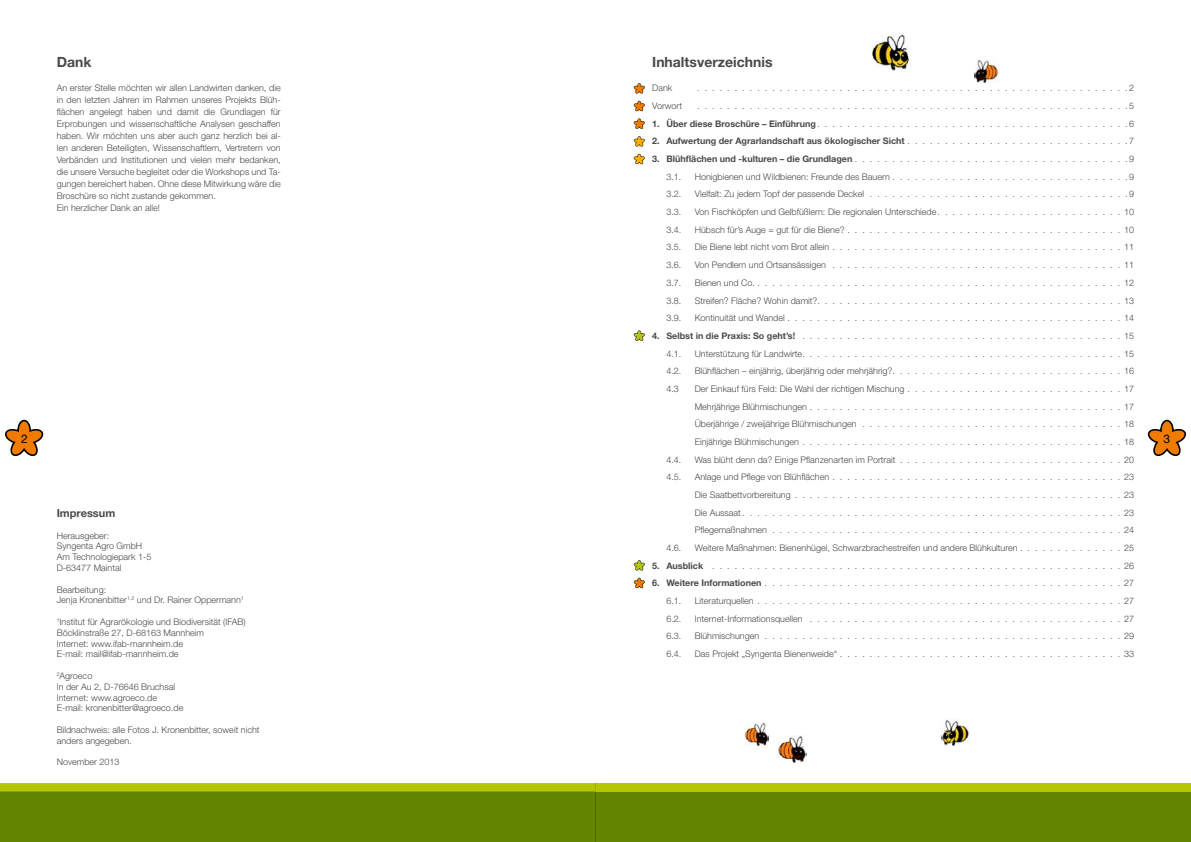
<style>
.page{position:relative;width:1191px;height:842px;background:#fff}
.page>*{position:absolute;margin:0;border:0;box-sizing:border-box;transform-origin:0 0}
.t1{font:700 14px "Helvetica Neue LT Std";color:#494948}
.t2{font:12px "Helvetica Neue LT Std";color:#000}
.t3{font:700 11px "Helvetica Neue LT Std";color:#494948}
.t4{font:300 9px/10.8px "Helvetica Neue LT Std";color:#494948}
.t5{font:700 9px "Helvetica Neue LT Std";color:#494948}
.s1{font-weight:700}
.s2{font-weight:300}
</style>
<div class="page">
<svg style="left:1147px;top:420px;width:39px;height:36px"></svg>
<svg style="left:5px;top:420px;width:38px;height:36px"></svg>
<img style="left:870px;top:33px;width:40px;height:38px">
<img style="left:941px;top:719px;width:28px;height:27px">
<img style="left:974px;top:59px;width:25px;height:23px">
<img style="left:744px;top:723px;width:24px;height:23px">
<img style="left:777px;top:735px;width:29px;height:28px">
<svg style="left:634px;top:83px;width:11px;height:11px"></svg>
<svg style="left:634px;top:101px;width:11px;height:10px"></svg>
<svg style="left:634px;top:118px;width:11px;height:11px"></svg>
<svg style="left:634px;top:136px;width:11px;height:11px"></svg>
<svg style="left:634px;top:154px;width:11px;height:10px"></svg>
<svg style="left:634px;top:330px;width:11px;height:11px"></svg>
<svg style="left:634px;top:560px;width:11px;height:11px"></svg>
<svg style="left:634px;top:578px;width:11px;height:10px"></svg>
<div style="left:595px;top:791px;width:596px;height:51px;background:#648500"></div>
<div style="left:595px;top:783px;width:596px;height:8px;background:#b4c600"></div>
<div style="left:0;top:791px;width:595px;height:51px;background:#648500"></div>
<svg style="left:0;top:783px;width:595px;height:8px;background:#b4c601"></svg>
<h1 class="t1" style="left:57px;top:53px;width:36px">Dank</h1>
<h1 class="t1" style="left:652px;top:53px;width:122px">Inhaltsverzeichnis</h1>
<p class="t4" style="left:57px;top:82px;width:225px;line-height:12px">An erster Stelle möchten wir allen Landwirten danken, die in den letzten Jahren im Rahmen unseres Projekts Blüh&shy;flächen angelegt haben und damit die Grundlagen für Erprobungen und wissenschaftliche Analysen geschaffen haben. Wir möchten uns aber auch ganz herzlich bei al&shy;len anderen Beteiligten, Wissenschaftlern, Vertretern von Verbänden und Institutionen und vielen mehr bedanken, die unsere Versuche begleitet oder die Workshops und Ta&shy;gungen bereichert haben. Ohne diese Mitwirkung wäre die Broschüre so nicht zustande gekommen.<br>Ein herzlicher Dank an alle!</p>
<p class="t4" style="left:652px;top:83px;width:22px">Dank</p>
<p class="t4" style="left:697px;top:83px;width:438px">. . . . . . . . . . . . . . . . . . . . . . . . . . . . . . . . . . . . . . . . . . . . . . . . . . . . . . . . . .2</p>
<p class="t4" style="left:652px;top:100px;width:31px">Vorwort</p>
<p class="t4" style="left:697px;top:100px;width:438px">. . . . . . . . . . . . . . . . . . . . . . . . . . . . . . . . . . . . . . . . . . . . . . . . . . . . . . . . . .5</p>
<p class="t4" style="left:652px;top:118px;width:483px"><span class="s1">1. Über diese Broschüre – Einführung</span> . . . . . . . . . . . . . . . . . . . . . . . . . . . . . . . . . . . . . . . . . . 6</p>
<p class="t5" style="left:652px;top:136px;width:483px">2. Aufwertung der Agrarlandschaft aus ökologischer Sicht <span class="s2">. . . . . . . . . . . . . . . . . . . . . . . . . . . . . . 7</span></p>
<p class="t4" style="left:666px;top:150px;width:469px;line-height:17.7px;text-indent:-14px"><span class="s1">3. Blühflächen und -kulturen – die Grundlagen</span> . . . . . . . . . . . . . . . . . . . . . . . . . . . . . . . . . . . . . 9<br>3.1.</p>
<p class="t4" style="left:694px;top:171px;width:441px">Honigbienen und Wildbienen: Freunde des Bauern . . . . . . . . . . . . . . . . . . . . . . . . . . . . . . . . 9</p>
<p class="t4" style="left:666px;top:189px;width:17px">3.2.</p>
<p class="t4" style="left:694px;top:189px;width:441px">Vielfalt: Zu jedem Topf der passende Deckel ...................................9</p>
<p class="t4" style="left:666px;top:206px;width:17px">3.3.</p>
<p class="t4" style="left:694px;top:206px;width:441px">Von Fischköpfen und Gelbfüßlern: Die regionalen Unterschiede . . . . . . . . . . . . . . . . . . . . . . . . . 10</p>
<p class="t4" style="left:666px;top:224px;width:17px">3.4.</p>
<p class="t4" style="left:694px;top:224px;width:441px">Hübsch für’s Auge = gut für die Biene? . . . . . . . . . . . . . . . . . . . . . . . . . . . . . . . . . . . . . 10</p>
<p class="t4" style="left:666px;top:242px;width:17px">3.5.</p>
<p class="t4" style="left:694px;top:242px;width:441px">Die Biene lebt nicht vom Brot allein . . . . . . . . . . . . . . . . . . . . . . . . . . . . . . . . . . . . . . . 11</p>
<p class="t4" style="left:666px;top:259px;width:17px">3.6.</p>
<p class="t4" style="left:694px;top:259px;width:441px">Von Pendlern und Ortsansässigen .......................................11</p>
<p class="t4" style="left:666px;top:277px;width:17px">3.7.</p>
<p class="t4" style="left:694px;top:277px;width:441px">Bienen und Co. . . . . . . . . . . . . . . . . . . . . . . . . . . . . . . . . . . . . . . . . . . . . . . . . . 12</p>
<p class="t4" style="left:666px;top:295px;width:17px">3.8.</p>
<p class="t4" style="left:694px;top:295px;width:441px">Streifen? Fläche? Wohin damit? . . . . . . . . . . . . . . . . . . . . . . . . . . . . . . . . . . . . . . . . . 13</p>
<p class="t4" style="left:666px;top:312px;width:17px">3.9.</p>
<p class="t4" style="left:694px;top:312px;width:441px">Kontinuität und Wandel . . . . . . . . . . . . . . . . . . . . . . . . . . . . . . . . . . . . . . . . . . . . . 14</p>
<p class="t4" style="left:666px;top:327px;width:469px;line-height:17.7px;text-indent:-14px"><span class="s1">4. Selbst in die Praxis: So geht’s!</span> ...........................................15<br>4.1.</p>
<p class="t4" style="left:694px;top:348px;width:441px">Unterstützung für Landwirte . . . . . . . . . . . . . . . . . . . . . . . . . . . . . . . . . . . . . . . . . . . 15</p>
<p class="t4" style="left:666px;top:365px;width:17px">4.2.</p>
<p class="t4" style="left:694px;top:365px;width:441px">Blühflächen – einjährig, überjährig oder mehrjährig? . . . . . . . . . . . . . . . . . . . . . . . . . . . . . . . 16</p>
<p class="t4" style="left:666px;top:383px;width:14px">4.3</p>
<p class="t4" style="left:694px;top:380px;width:441px;line-height:17.7px;text-align:justify">Der Einkauf fürs Feld: Die Wahl der richtigen Mischung . . . . . . . . . . . . . . . . . . . . . . . . . . . . . 17<br>Mehrjährige Blühmischungen . . . . . . . . . . . . . . . . . . . . . . . . . . . . . . . . . . . . . . . . . . 17<br>Überjährige / zweijährige Blühmischungen . . . . . . . . . . . . . . . . . . . . . . . . . . . . . . . . . . . 18<br>Einjährige Blühmischungen . . . . . . . . . . . . . . . . . . . . . . . . . . . . . . . . . . . . . . . . . . . 18</p>
<p class="t4" style="left:666px;top:454px;width:17px">4.4.</p>
<p class="t4" style="left:694px;top:454px;width:441px">Was blüht denn da? Einige Pflanzenarten im Portrait . . . . . . . . . . . . . . . . . . . . . . . . . . . . . . 20</p>
<p class="t4" style="left:666px;top:471px;width:17px">4.5.</p>
<p class="t4" style="left:694px;top:468px;width:441px;line-height:17.7px;text-align:justify">Anlage und Pflege von Blühflächen . . . . . . . . . . . . . . . . . . . . . . . . . . . . . . . . . . . . . . . 23<br>Die Saatbettvorbereitung . . . . . . . . . . . . . . . . . . . . . . . . . . . . . . . . . . . . . . . . . . . . 23<br>Die Aussaat . . . . . . . . . . . . . . . . . . . . . . . . . . . . . . . . . . . . . . . . . . . . . . . . . . . 23<br>Pflegemaßnahmen ...............................................24</p>
<p class="t4" style="left:666px;top:542px;width:17px">4.6.</p>
<p class="t4" style="left:694px;top:542px;width:441px">Weitere Maßnahmen: Bienenhügel, Schwarzbrachestreifen und andere Blühkulturen . . . . . . . . . . . . . . 25</p>
<p class="t4" style="left:652px;top:560px;width:483px"><span class="s1">5. Ausblick</span> .......................................................26</p>
<p class="t4" style="left:666px;top:574px;width:469px;line-height:17.7px;text-indent:-14px"><span class="s1">6. Weitere Informationen</span> . . . . . . . . . . . . . . . . . . . . . . . . . . . . . . . . . . . . . . . . . . . . . . . . 27<br>6.1.</p>
<h2 class="t2" style="left:21px;top:432px;width:8px">2</h2>
<h2 class="t2" style="left:1163px;top:432px;width:8px">3</h2>
<p class="t3" style="left:57px;top:506px;width:60px">Impressum</p>
<p class="t4" style="left:57px;top:530px;width:96px">Herausgeber:<br>Syngenta Agro GmbH<br>Am Technologiepark 1-5<br>D-63477 Maintal</p>
<p class="t4" style="left:57px;top:584px;width:189px">Bearbeitung:<br>Jenja Kronenbitter<sup>1,2</sup> und Dr. Rainer Oppermann<sup>1</sup></p>
<p class="t4" style="left:57px;top:616px;width:190px"><sup>1</sup> Institut für Agrarökologie und Biodiversität (IFAB)<br>Böcklinstraße 27, D-68163 Mannheim<br>Internet: www.ifab-mannheim.de<br>E-mail: mail@ifab-mannheim.de</p>
<p class="t4" style="left:57px;top:670px;width:128px"><sup>2</sup>Agroeco<br>In der Au 2, D-76646 Bruchsal<br>Internet: www.agroeco.de<br>E-mail: kronenbitter@agroeco.de</p>
<p class="t4" style="left:57px;top:724px;width:204px">Bildnachweis: alle Fotos J. Kronenbitter, soweit nicht anders angegeben.</p>
<p class="t4" style="left:57px;top:757px;width:64px">November 2013</p>
<p class="t4" style="left:694px;top:595px;width:441px">Literaturquellen . . . . . . . . . . . . . . . . . . . . . . . . . . . . . . . . . . . . . . . . . . . . . . . . . 27</p>
<p class="t4" style="left:666px;top:613px;width:17px">6.2.</p>
<p class="t4" style="left:694px;top:613px;width:441px">Internet-Informationsquellen ..........................................27</p>
<p class="t4" style="left:666px;top:630px;width:17px">6.3.</p>
<p class="t4" style="left:694px;top:630px;width:441px">Blühmischungen ................................................29</p>
<p class="t4" style="left:666px;top:648px;width:17px">6.4.</p>
<p class="t4" style="left:694px;top:648px;width:441px">Das Projekt „Syngenta Bienenweide“ . . . . . . . . . . . . . . . . . . . . . . . . . . . . . . . . . . . . . . 33</p>
</div>
